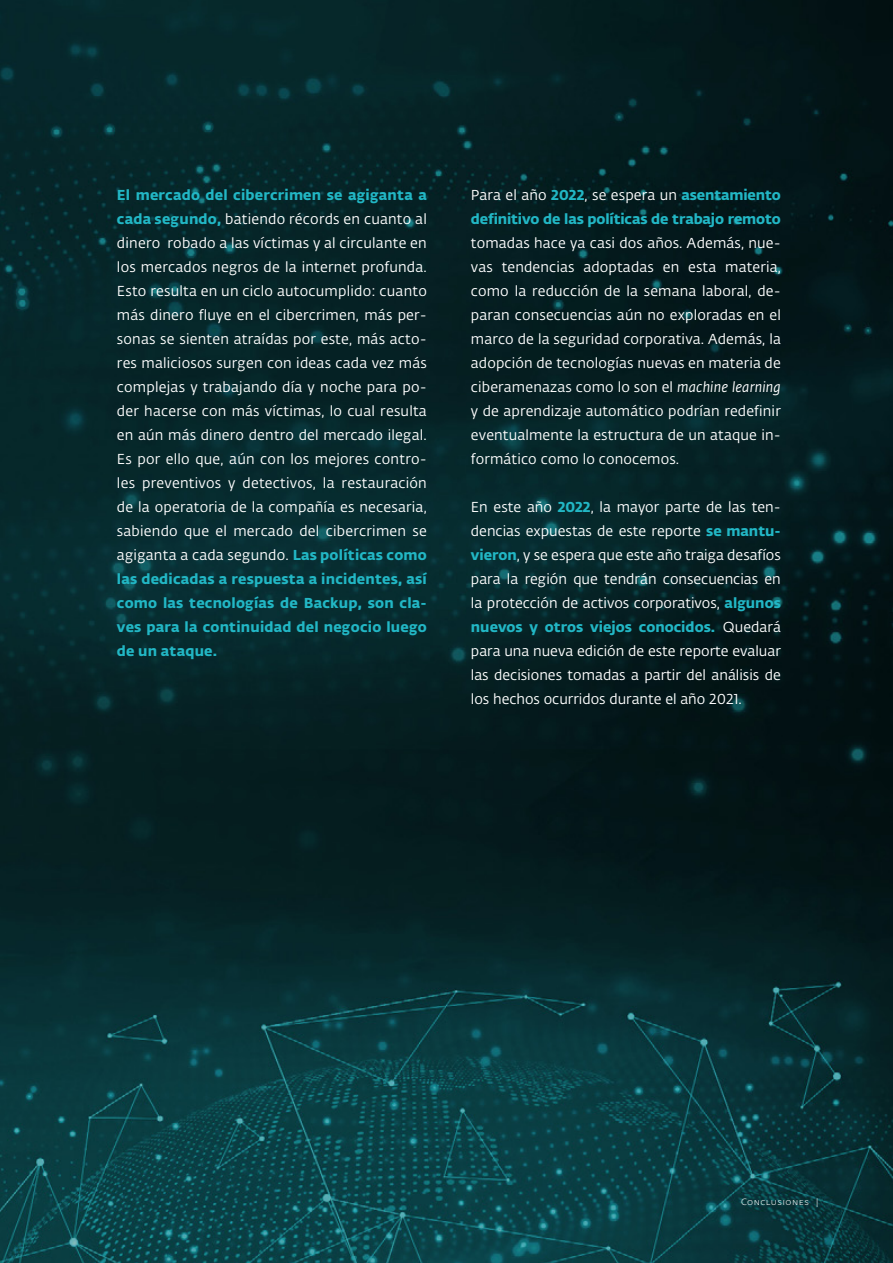
<style>
.page{position:relative;width:893px;height:1263px;background:#fff}
.page>*{position:absolute;margin:0;border:0;box-sizing:border-box;transform-origin:0 0}
.t1{font:14.25px/24px "Fedra Sans Alt Pro Book LF";letter-spacing:.01em;color:#fff;text-align:justify}
.t2{font:14.25px/24px "Fedra Sans Alt Pro Bold LF";letter-spacing:.015em;color:#22b7c5;text-align:justify}
.t3{font:14.25px "Fedra Sans Alt Pro Bold LF";letter-spacing:-.01em;color:#22b7c5}
.t4{font:300 9px "Fedra Sans Alt Pro";letter-spacing:.05em;color:#fff}
.s1{font-family:"Fedra Sans Alt Pro Bold LF";color:#22b7c5}
.s2{font-family:"Fedra Sans Alt Pro Book Italic LF"}
.s3{font-family:"Fedra Sans Alt Pro Book LF";color:#fff}
</style>
<div class="page">
<img style="left:0;top:0;width:893px;height:1263px">
<p class="t2" style="left:117px;top:182px;width:311px">El mercado del cibercrimen se agiganta a</p>
<p class="t1" style="left:117px;top:207px;width:311px"><span class="s1">cada segundo,</span> batiendo récords en cuanto al dinero robado a las víctimas y al circulante en los mercados negros de la internet profunda.<br>Esto resulta en un ciclo autocumplido: cuanto más dinero fluye en el cibercrimen, más per&shy;sonas se sienten atraídas por este, más acto&shy;res maliciosos surgen con ideas cada vez más complejas y trabajando día y noche para po&shy;der hacerse con más víctimas, lo cual resulta en aún más dinero dentro del mercado ilegal.<br>Es por ello que, aún con los mejores contro&shy;les preventivos y detectivos, la restauración de la operatoria de la compañía es necesaria, sabiendo que el mercado del cibercrimen se agiganta a cada segundo. <span class="s1">Las políticas como</span></p>
<p class="t2" style="left:117px;top:566px;width:311px">las dedicadas a respuesta a incidentes, así como las tecnologías de Backup, son cla&shy;ves para la continuidad del negocio luego de un ataque.</p>
<p class="t1" style="left:471px;top:183px;width:311px">Para el año <span class="s1">2022</span>, se espera un <span class="s1">asentamiento</span></p>
<p class="t3" style="left:471px;top:208px;width:311px">definitivo de las políticas de trabajo remoto</p>
<p class="t1" style="left:471px;top:231px;width:311px">tomadas hace ya casi dos años. Además, nue&shy;vas tendencias adoptadas en esta materia, como la reducción de la semana laboral, de&shy;paran consecuencias aún no exploradas en el marco de la seguridad corporativa. Además, la adopción de tecnologías nuevas en materia de ciberamenazas como lo son el <span class="s2">machine learning </span>y de aprendizaje automático podrían redefinir eventualmente la estructura de un ataque in&shy;formático como lo conocemos.</p>
<p class="t1" style="left:471px;top:495px;width:311px">En este año <span class="s1">2022</span>, la mayor parte de las ten&shy;dencias expuestas de este reporte <span class="s1">se mantu&shy;vieron</span>, y se espera que este año traiga desafíos para la región que tendrán consecuencias en la protección de activos corporativos, <span class="s1">algunos</span></p>
<p class="t2" style="left:471px;top:614px;width:311px">nuevos y otros viejos conocidos. <span class="s3">Quedará</span></p>
<p class="t1" style="left:471px;top:639px;width:311px">para una nueva edición de este reporte evaluar las decisiones tomadas a partir del análisis de los hechos ocurridos durante el año 2021.</p>
<p class="t4" style="left:741px;top:1196px;width:79px">Conclusiones |</p>
</div>
